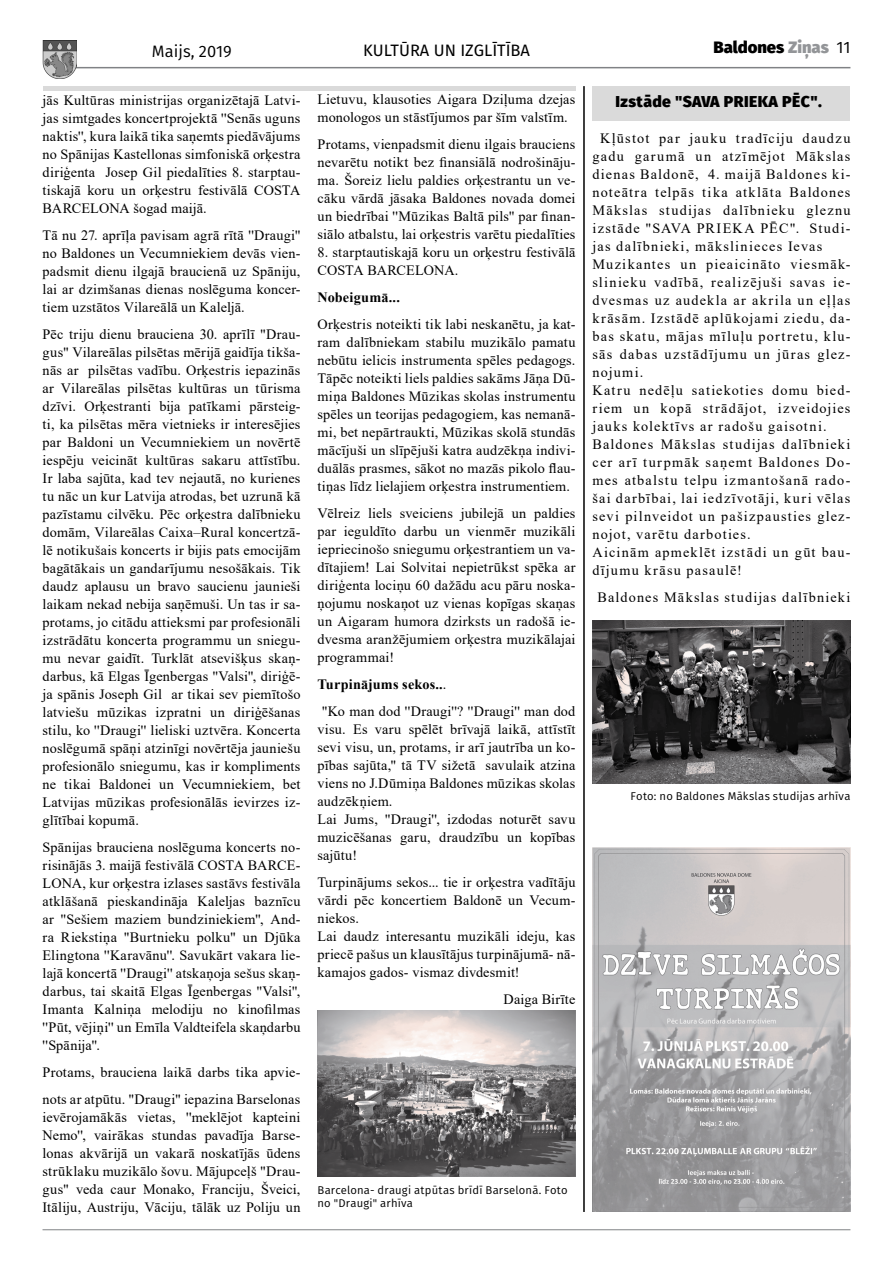
<style>
.page{position:relative;width:893px;height:1263px;background:#fff}
.page>*{position:absolute;margin:0;border:0;box-sizing:border-box;transform-origin:0 0}
.t1{font:16.5px "Fira Sans";color:#000}
.t2{font:800 16.5px "Fira Sans";color:#000}
.t3{font:16.5px "Fira Sans";color:#000}
.t4{font:800 15.75px "Fira Sans";letter-spacing:.025em;color:#000}
.t5{font:14.25px/18px "Times New Roman";letter-spacing:.03em;color:#000;text-align:justify}
.t6{font:14.25px/18px "Times New Roman";letter-spacing:.085em;color:#000}
.t7{font:14.25px/18px "Times New Roman";letter-spacing:.01em;color:#000}
.t8{font:14.25px "Times New Roman";letter-spacing:.08em;color:#000}
.t9{font:700 14.25px "Times New Roman";letter-spacing:.015em;color:#000}
.t10{font:11.25px/13.5px "Fira Sans";letter-spacing:.015em;color:#000}
.s1{color:#939598}
.s2{font-weight:400}
.s3{font-weight:700}
</style>
<div class="page">
<hr style="left:51px;top:67px;width:799px;height:1px;background:#808285">
<hr style="left:43px;top:1229px;width:807px;height:1px;background:#808285">
<img style="left:43px;top:40px;width:33px;height:39px">
<div style="left:43px;top:86px;width:532px;height:5px;background:#dadada"></div>
<div style="left:592px;top:86px;width:258px;height:35px;background:#dadada"></div>
<hr style="left:583px;top:86px;width:2px;height:1126px;background:#000">
<img style="left:317px;top:1011px;width:258px;height:165px">
<img style="left:592px;top:621px;width:258px;height:162px">
<img style="left:592px;top:847px;width:258px;height:365px">
<p class="t3" style="left:152px;top:40px;width:81px">Maijs, 2019</p>
<p class="t1" style="left:363px;top:38px;width:168px">KULTŪRA UN IZGLĪTĪBA</p>
<p class="t2" style="left:713px;top:36px;width:139px">Baldones <span class="s1">Ziņas</span> <span class="s2">11</span></p>
<p class="t5" style="left:43px;top:90px;width:259px">jās Kultūras ministrijas organizētajā Latvi&shy;jas simtgades koncertprojektā ''Senās uguns naktis'', kura laikā tika saņemts piedāvājums no Spānijas Kastellonas simfoniskā orķestra diriģenta Josep Gil piedalīties 8. starptau&shy;tiskajā koru un orķestru festivālā COSTA BARCELONA šogad maijā.</p>
<p class="t5" style="left:43px;top:225px;width:259px">Tā nu 27. aprīļa pavisam agrā rītā ''Draugi'' no Baldones un Vecumniekiem devās vien&shy;padsmit dienu ilgajā braucienā uz Spāniju, lai ar dzimšanas dienas noslēguma koncer&shy;tiem uzstātos Vilareālā un Kaleljā.</p>
<p class="t5" style="left:43px;top:324px;width:259px">Pēc triju dienu brauciena 30. aprīlī "Drau&shy;gus" Vilareālas pilsētas mērijā gaidīja tikša&shy;nās ar pilsētas vadību. Orķestris iepazinās ar Vilareālas pilsētas kultūras un tūrisma dzīvi. Orķestranti bija patīkami pārsteig&shy;ti, ka pilsētas mēra vietnieks ir interesējies par Baldoni un Vecumniekiem un novērtē iespēju veicināt kultūras sakaru attīstību.<br>Ir laba sajūta, kad tev nejautā, no kurienes tu nāc un kur Latvija atrodas, bet uzrunā kā pazīstamu cilvēku. Pēc orķestra dalībnieku domām, Vilareālas Caixa–Rural koncertzā&shy;lē notikušais koncerts ir bijis pats emocijām bagātākais un gandarījumu nesošākais. Tik daudz aplausu un bravo saucienu jaunieši laikam nekad nebija saņēmuši. Un tas ir sa&shy;protams, jo citādu attieksmi par profesionāli izstrādātu koncerta programmu un sniegu&shy;mu nevar gaidīt. Turklāt atsevišķus skaņ&shy;darbus, kā Elgas Īgenbergas ''Valsi'', diriģē&shy;ja spānis Joseph Gil ar tikai sev piemītošo latviešu mūzikas izpratni un diriģēšanas stilu, ko ''Draugi'' lieliski uztvēra. Koncerta noslēgumā spāņi atzinīgi novērtēja jauniešu profesionālo sniegumu, kas ir kompliments ne tikai Baldonei un Vecumniekiem, bet Latvijas mūzikas profesionālās ievirzes iz&shy;glītībai kopumā.</p>
<p class="t5" style="left:43px;top:837px;width:259px">Spānijas brauciena noslēguma koncerts no&shy;risinājās 3. maijā festivālā COSTA BARCE-LONA, kur orķestra izlases sastāvs festivāla atklāšanā pieskandināja Kaleljas baznīcu ar ''Sešiem maziem bundziniekiem'', And&shy;ra Riekstiņa "Burtnieku polku" un Djūka Elingtona ''Karavānu''. Savukārt vakara lie&shy;lajā koncertā ''Draugi'' atskaņoja sešus skaņ&shy;darbus, tai skaitā Elgas Īgenbergas ''Valsi'', Imanta Kalniņa melodiju no kinofilmas ''Pūt, vējiņi'' un Emīla Valdteifela skaņdarbu ''Spānija''.</p>
<p class="t5" style="left:43px;top:1058px;width:259px;line-height:27px">Protams, brauciena laikā darbs tika apvie&shy;nots ar atpūtu. "Draugi" iepazina Barselonas</p>
<p class="t5" style="left:43px;top:1107px;width:259px">ievērojamākās vietas, ''meklējot kapteini Nemo'', vairākas stundas pavadīja Barse&shy;lonas akvārijā un vakarā noskatījās ūdens strūklaku muzikālo šovu. Mājupceļš "Drau&shy;gus" veda caur Monako, Franciju, Šveici, Itāliju, Austriju, Vāciju, tālāk uz Poliju un</p>
<p class="t4" style="left:616px;top:90px;width:208px">Izstāde "SAVA PRIEKA PĒC".</p>
<p class="t6" style="left:592px;top:129px;width:259px;text-indent:8px">Kļūstot par jauku tradīciju daudzu gadu garumā un atzīmējot Mākslas dienas Baldonē, 4. maijā Baldones ki&shy;noteātra telpās tika atklāta Baldones Mākslas studijas dalībnieku gleznu izstāde "SAVA PRIEKA PĒC". Studi&shy;jas dalībnieki, mākslinieces Ievas Muzikantes un pieaicināto viesmāk&shy;slinieku vadībā, realizējuši savas ie&shy;dvesmas uz audekla ar akrila un eļļas krāsām. Izstādē aplūkojami ziedu, da&shy;bas skatu, mājas mīluļu portretu, klu&shy;sās dabas uzstādījumu un jūras glez&shy;nojumi.<br>Katru nedēļu satiekoties domu bied&shy;riem un kopā strādājot, izveidojies jauks kolektīvs ar radošu gaisotni.<br>Baldones Mākslas studijas dalībnieki cer arī turpmāk saņemt Baldones Do&shy;mes atbalstu telpu izmantošanā rado&shy;šai darbībai, lai iedzīvotāji, kuri vēlas sevi pilnveidot un pašizpausties glez&shy;nojot, varētu darboties.<br>Aicinām apmeklēt izstādi un gūt bau&shy;dījumu krāsu pasaulē!</p>
<p class="t8" style="left:597px;top:587px;width:254px">Baldones Mākslas studijas dalībnieki</p>
<p class="t7" style="left:317px;top:90px;width:259px">Lietuvu, klausoties Aigara Dziļuma dzejas monologos un stāstījumos par šīm valstīm.</p>
<p class="t5" style="left:317px;top:135px;width:259px">Protams, vienpadsmit dienu ilgais brauciens nevarētu notikt bez finansiālā nodrošināju&shy;ma. Šoreiz lielu paldies orķestrantu un ve&shy;cāku vārdā jāsaka Baldones novada domei un biedrībai ''Mūzikas Baltā pils'' par finan&shy;siālo atbalstu, lai orķestris varētu piedalīties</p>
<p class="t7" style="left:317px;top:243px;width:259px">8. starptautiskajā koru un orķestru festivālā<br>COSTA BARCELONA.</p>
<p class="t9" style="left:317px;top:287px;width:84px">Nobeigumā...</p>
<p class="t5" style="left:317px;top:315px;width:259px">Orķestris noteikti tik labi neskanētu, ja kat&shy;ram dalībniekam stabilu muzikālo pamatu nebūtu ielicis instrumenta spēles pedagogs.<br>Tāpēc noteikti liels paldies sakāms Jāņa Dū&shy;miņa Baldones Mūzikas skolas instrumentu spēles un teorijas pedagogiem, kas nemanā&shy;mi, bet nepārtraukti, Mūzikas skolā stundās mācījuši un slīpējuši katra audzēkņa indivi&shy;duālās prasmes, sākot no mazās pikolo flau&shy;tiņas līdz lielajiem orķestra instrumentiem.</p>
<p class="t5" style="left:317px;top:504px;width:259px">Vēlreiz liels sveiciens jubilejā un paldies par ieguldīto darbu un vienmēr muzikāli iepriecinošo sniegumu orķestrantiem un va&shy;dītajiem! Lai Solvitai nepietrūkst spēka ar diriģenta lociņu 60 dažādu acu pāru noska&shy;ņojumu noskaņot uz vienas kopīgas skaņas un Aigaram humora dzirksts un radošā ie&shy;dvesma aranžējumiem orķestra muzikālajai programmai!</p>
<p class="t5" style="left:317px;top:671px;width:259px;line-height:27px"><span class="s3">Turpinājums sekos..</span>.<br>"Ko man dod ''Draugi''? ''Draugi'' man dod</p>
<p class="t5" style="left:317px;top:720px;width:259px;text-align:left">visu. Es varu spēlēt brīvajā laikā, attīstīt sevi visu, un, protams, ir arī jautrība un ko&shy;pības sajūta," tā TV sižetā savulaik atzina viens no J.Dūmiņa Baldones mūzikas skolas audzēkņiem.<br>Lai Jums, ''Draugi'', izdodas noturēt savu muzicēšanas garu, draudzību un kopības sajūtu!</p>
<p class="t5" style="left:317px;top:873px;width:259px;text-align:left">Turpinājums sekos... tie ir orķestra vadītāju vārdi pēc koncertiem Baldonē un Vecum&shy;niekos.<br>Lai daudz interesantu muzikāli ideju, kas priecē pašus un klausītājus turpinājumā- nā&shy;kamajos gados- vismaz divdesmit!</p>
<p class="t7" style="left:504px;top:990px;width:73px">Daiga Birīte</p>
<p class="t10" style="left:631px;top:790px;width:221px">Foto: no Baldones Mākslas studijas arhīva</p>
<p class="t10" style="left:317px;top:1183px;width:252px">Barcelona- draugi atpūtas brīdī Barselonā. Foto no "Draugi" arhīva</p>
</div>
